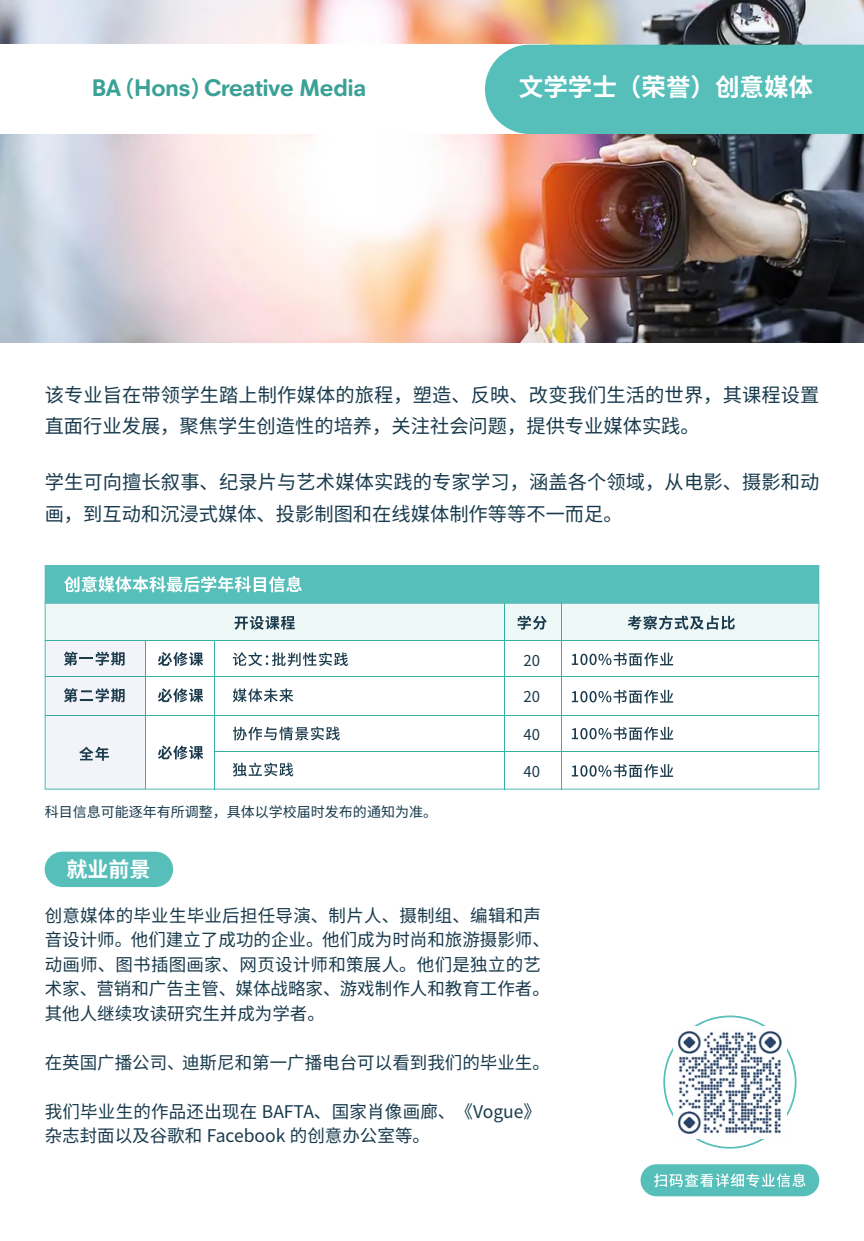
<style>
.page{position:relative;width:864px;height:1241px;background:#fff}
.page>*{position:absolute;margin:0;border:0;box-sizing:border-box;transform-origin:0 0}
.t1{font:700 24.5px "Neuzeitfor Plymouth";color:#3ba197}
.t2{font:700 24.5px "Noto Sans Hans";color:#fff}
.t3{font:700 21px "Noto Sans Hans";color:#fff}
.t4{font:19.25px/31.5px "Noto Sans Hans";letter-spacing:.005em;color:#183a4c}
.t5{font:17.5px/24.5px "Noto Sans Hans";color:#183a4c}
.t6{font:14.88px "Noto Sans Hans";color:#1b3b4d}
.t7{font:14px "Noto Sans Hans";color:#183a4c}
</style>
<div class="page">
<img style="left:0;top:0;width:863px;height:342px">
<div style="left:0;top:45px;width:548px;height:89px;background:#fff"></div>
<div style="left:485px;top:45px;width:378px;height:89px;background:#56bfba"></div>
<div style="left:45px;top:851px;width:128px;height:35px;background:#56bfba;border-radius:18px"></div>
<svg style="left:45px;top:602px;width:774px;height:187px"></svg>
<hr style="left:45px;top:640px;width:773px;height:1px;background:#30b2a3">
<svg style="left:64px;top:688px;width:60px;height:14px"></svg>
<svg style="left:79px;top:746px;width:30px;height:14px"></svg>
<hr style="left:145px;top:640px;width:1px;height:149px;background:#30b2a3">
<hr style="left:214px;top:640px;width:1px;height:149px;background:#30b2a3">
<hr style="left:503px;top:603px;width:1px;height:186px;background:#30b2a3">
<hr style="left:560px;top:603px;width:1px;height:186px;background:#30b2a3">
<svg style="left:158px;top:745px;width:45px;height:14px"></svg>
<svg style="left:158px;top:688px;width:45px;height:14px"></svg>
<hr style="left:215px;top:750px;width:603px;height:1px;background:#30b2a3">
<hr style="left:45px;top:715px;width:773px;height:1px;background:#30b2a3">
<svg style="left:571px;top:726px;width:102px;height:14px"></svg>
<svg style="left:233px;top:726px;width:106px;height:14px"></svg>
<svg style="left:571px;top:763px;width:102px;height:14px"></svg>
<svg style="left:232px;top:762px;width:61px;height:14px"></svg>
<svg style="left:64px;top:651px;width:60px;height:14px"></svg>
<svg style="left:158px;top:652px;width:45px;height:14px"></svg>
<hr style="left:45px;top:676px;width:773px;height:1px;background:#30b2a3">
<svg style="left:571px;top:652px;width:102px;height:14px"></svg>
<svg style="left:233px;top:652px;width:115px;height:14px"></svg>
<svg style="left:571px;top:689px;width:102px;height:14px"></svg>
<svg style="left:233px;top:688px;width:60px;height:14px"></svg>
<svg style="left:234px;top:615px;width:61px;height:14px"></svg>
<svg style="left:517px;top:615px;width:29px;height:14px"></svg>
<svg style="left:627px;top:615px;width:107px;height:14px"></svg>
<svg style="left:45px;top:565px;width:773px;height:38px"></svg>
<div style="left:640px;top:1163px;width:179px;height:33px;background:#56bfba;border-radius:16px"></div>
<svg style="left:654px;top:1173px;width:151px;height:13px"></svg>
<img style="left:678px;top:1025px;width:104px;height:109px">
<h1 class="t1" style="left:92px;top:73px;width:275px">BA (Hons) Creative Media</h1>
<h1 class="t2" style="left:518px;top:74px;width:295px">文学学士（荣誉）创意媒体</h1>
<p class="t4" style="left:45px;top:379px;width:776px">该专业旨在带领学生踏上制作媒体的旅程，塑造、反映、改变我们生活的世界，其课程设置直面行业发展，聚焦学生创造性的培养，关注社会问题，提供专业媒体实践。</p>
<p class="t4" style="left:45px;top:466px;width:776px">学生可向擅长叙事、纪录片与艺术媒体实践的专家学习，涵盖各个领域，从电影、摄影和动画，到互动和沉浸式媒体、投影制图和在线媒体制作等等不一而足。</p>
<p class="t6" style="left:523px;top:652px;width:18px">20</p>
<p class="t6" style="left:523px;top:688px;width:18px">20</p>
<p class="t7" style="left:45px;top:804px;width:393px">科目信息可能逐年有所调整，具体以学校届时发布的通知为准。</p>
<p class="t6" style="left:523px;top:726px;width:18px">40</p>
<p class="t6" style="left:523px;top:762px;width:18px">40</p>
<p class="t3" style="left:67px;top:857px;width:85px">就业前景</p>
<p class="t5" style="left:45px;top:903px;width:506px">创意媒体的毕业生毕业后担任导演、制片人、摄制组、编辑和声音设计师。他们建立了成功的企业。他们成为时尚和旅游摄影师、动画师、图书插图画家、网页设计师和策展人。他们是独立的艺术家、营销和广告主管、媒体战略家、游戏制作人和教育工作者。其他人继续攻读研究生并成为学者。</p>
<p class="t5" style="left:45px;top:1050px;width:506px">在英国广播公司、迪斯尼和第一广播电台可以看到我们的毕业生。</p>
<p class="t5" style="left:45px;top:1099px;width:497px">我们毕业生的作品还出现在 BAFTA、国家肖像画廊、《Vogue》杂志封面以及谷歌和 Facebook 的创意办公室等。</p>
</div>
